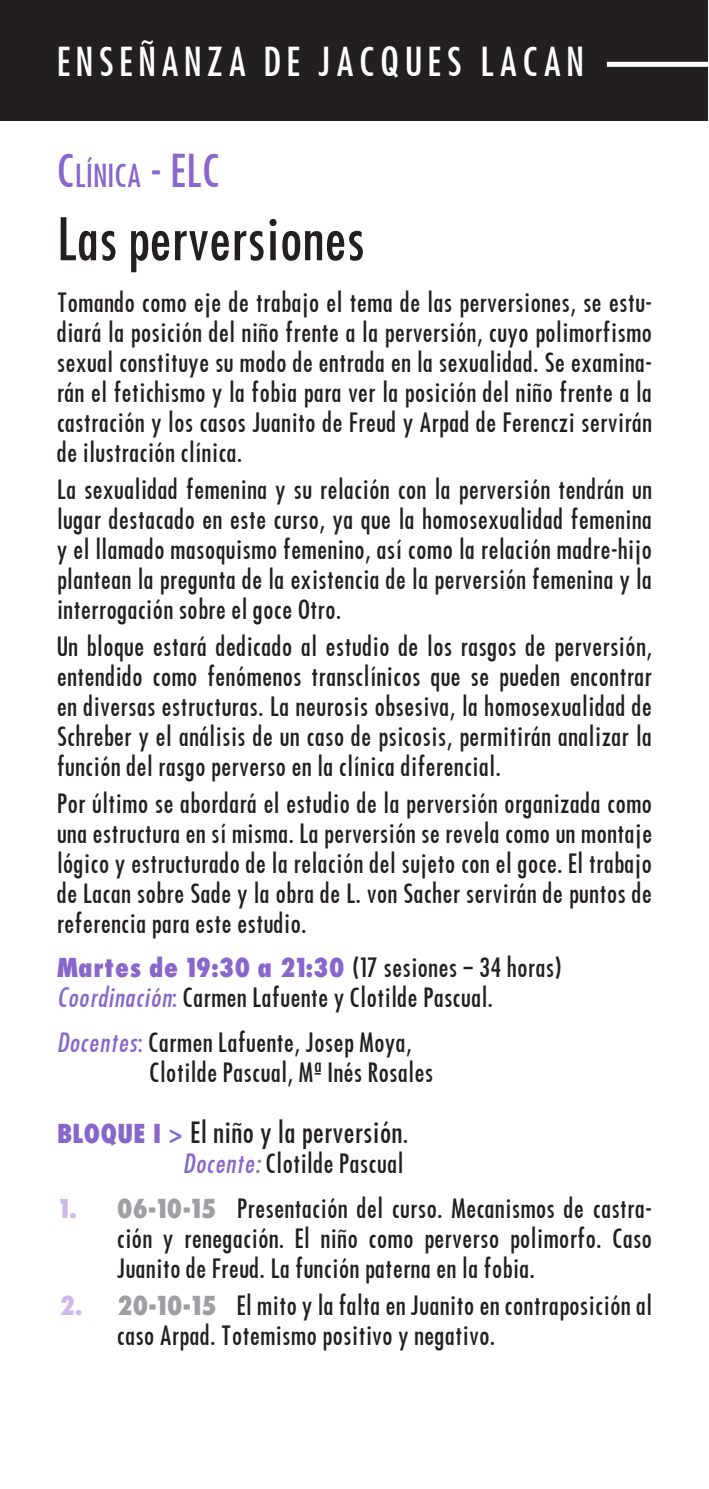
<style>
.page{position:relative;width:709px;height:1489px;background:#fff}
.page>*{position:absolute;margin:0;border:0;box-sizing:border-box;transform-origin:0 0}
.t1{font:55px "Futura Cond Demi";letter-spacing:-.01em;color:#231f20}
.t2{font:37.5px "Futura Cond Demi";letter-spacing:.14em;color:#fff}
.t3{font:29.75px "Futura Cond Demi";color:#86c}
.t4{font:27.5px "Futura Cond Demi";color:#231f20}
.t5{font:25px/30px "Futura Cond Demi";color:#231f20;text-align:justify}
.s1{font-size:42.5px}
.s2{font-family:"Futura Cond X Boold";color:#86c}
.s3{font-style:italic;color:#86c}
.s4{color:#86c}
.s5{font-family:"Futura Cond X Boold";font-size:25px;color:#86c}
.s6{font-size:25px}
.s7{font-family:"Futura Cond X Boold";color:#cdb8ea}
.s8{font-family:"Futura Cond X Boold";color:#9d9fa2}
</style>
<div class="page">
<div style="left:0;top:1px;width:708px;height:119px;background:#231f20"></div>
<div style="left:607px;top:62px;width:101px;height:5px;background:#fff"></div>
<h2 class="t2" style="left:57px;top:38px;width:528px">ENSEÑANZA DE JACQUES LACAN</h2>
<p class="t3" style="left:57px;top:157px;width:165px"><span class="s1">C</span>LÍNICA <span class="s1">- ELC</span></p>
<h1 class="t1" style="left:57px;top:204px;width:310px">Las perversiones</h1>
<p class="t5" style="left:57px;top:287px;width:597px">Tomando como eje de trabajo el tema de las perversiones, se estu&shy;diará la posición del niño frente a la perversión, cuyo polimorfismo sexual constituye su modo de entrada en la sexualidad. Se examina&shy;rán el fetichismo y la fobia para ver la posición del niño frente a la castración y los casos Juanito de Freud y Arpad de Ferenczi servirán de ilustración clínica.</p>
<p class="t5" style="left:57px;top:474px;width:597px">La sexualidad femenina y su relación con la perversión tendrán un lugar destacado en este curso, ya que la homosexualidad femenina y el llamado masoquismo femenino, así como la relación madre-hijo plantean la pregunta de la existencia de la perversión femenina y la interrogación sobre el goce Otro.</p>
<p class="t5" style="left:57px;top:631px;width:597px">Un bloque estará dedicado al estudio de los rasgos de perversión, entendido como fenómenos transclínicos que se pueden encontrar en diversas estructuras. La neurosis obsesiva, la homosexualidad de Schreber y el análisis de un caso de psicosis, permitirán analizar la función del rasgo perverso en la clínica diferencial.</p>
<p class="t5" style="left:57px;top:788px;width:597px">Por último se abordará el estudio de la perversión organizada como una estructura en sí misma. La perversión se revela como un montaje lógico y estructurado de la relación del sujeto con el goce. El trabajo de Lacan sobre Sade y la obra de L. von Sacher servirán de puntos de referencia para este estudio.</p>
<p class="t5" style="left:57px;top:952px;width:506px"><span class="s2">Martes de 19:30 a 21:30</span> (17 sesiones – 34 horas)<br><span class="s3">Coordinación</span><span class="s4">:</span> Carmen Lafuente y Clotilde Pascual.</p>
<p class="t5" style="left:149px;top:1026px;width:285px;text-indent:-92px"><span class="s3">Docentes</span><span class="s4">:</span> Carmen Lafuente, Josep Moya,<br>Clotilde Pascual, Mª Inés Rosales</p>
<p class="t4" style="left:57px;top:1115px;width:353px"><span class="s5">BLOQUE I &gt;</span> El niño y la perversión<span class="s6">.</span></p>
<p class="t5" style="left:183px;top:1148px;width:222px"><span class="s3">Docente:</span> Clotilde Pascual</p>
<p class="t5" style="left:117px;top:1192px;width:537px;text-indent:-58px"><span class="s7">1.</span> <span class="s8">06-10-15</span> Presentación del curso. Mecanismos de castra&shy;ción y renegación. El niño como perverso polimorfo. Caso Juanito de Freud. La función paterna en la fobia.</p>
<p class="t5" style="left:117px;top:1289px;width:537px;text-indent:-58px"><span class="s7">2.</span> <span class="s8">20-10-15</span> El mito y la falta en Juanito en contraposición al caso Arpad. Totemismo positivo y negativo.</p>
</div>
